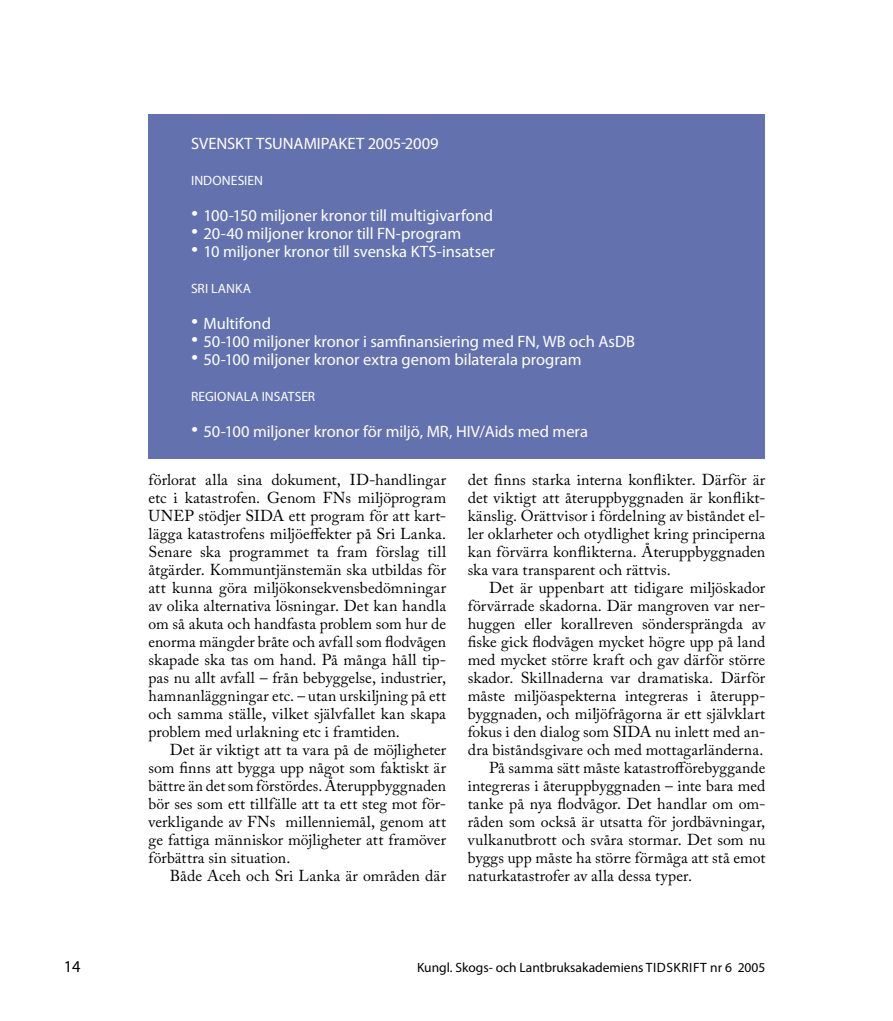
<style>
.page{position:relative;width:893px;height:1021px;background:#fff}
.page>*{position:absolute;margin:0;border:0;box-sizing:border-box;transform-origin:0 0}
.t1{font:16.5px "Myriad Pro";color:#fff}
.t2{font:16.5px "Myriad Pro";color:#000}
.t3{font:15.75px/18px "Adobe Caslon Pro";letter-spacing:.005em;color:#000;text-align:justify}
.t4{font:13.5px "Myriad Pro";color:#000}
.t5{font:13.5px "Myriad Pro";letter-spacing:.005em;color:#fff}
.s1{font-family:"Adobe Caslon Pro";font-size:21px}
</style>
<div class="page">
<div style="left:148px;top:115px;width:617px;height:344px;background:#6372ae"></div>
<p class="t1" style="left:191px;top:134px;width:249px">SVENSKT TSUNAMIPAKET 2005-2009</p>
<p class="t5" style="left:191px;top:173px;width:74px">INDONESIEN</p>
<p class="t1" style="left:191px;top:206px;width:304px"><span class="s1">•</span> 100-150 miljoner kronor till multigivarfond</p>
<p class="t1" style="left:191px;top:224px;width:272px"><span class="s1">•</span> 20-40 miljoner kronor till FN-program</p>
<p class="t1" style="left:191px;top:242px;width:305px"><span class="s1">•</span> 10 miljoner kronor till svenska KTS-insatser</p>
<p class="t5" style="left:191px;top:281px;width:62px">SRI LANKA</p>
<p class="t1" style="left:191px;top:314px;width:82px"><span class="s1">•</span> Multifond</p>
<p class="t1" style="left:191px;top:332px;width:445px"><span class="s1">•</span> 50-100 miljoner kronor i samfinansiering med FN, WB och AsDB</p>
<p class="t1" style="left:191px;top:350px;width:392px"><span class="s1">•</span> 50-100 miljoner kronor extra genom bilaterala program</p>
<p class="t5" style="left:191px;top:389px;width:126px">REGIONALA INSATSER</p>
<p class="t1" style="left:191px;top:422px;width:398px"><span class="s1">•</span> 50-100 miljoner kronor för miljö, MR, HIV/Aids med mera</p>
<p class="t3" style="left:148px;top:470px;width:299px">förlorat alla sina dokument, ID-handlingar etc i katastrofen. Genom FNs miljöprogram UNEP stödjer SIDA ett program för att kart&shy;lägga katastrofens miljöeffekter på Sri Lanka.<br>Senare ska programmet ta fram förslag till åtgärder. Kommuntjänstemän ska utbildas för att kunna göra miljökonsekvensbedömningar av olika alternativa lösningar. Det kan handla om så akuta och handfasta problem som hur de enorma mängder bråte och avfall som flodvågen skapade ska tas om hand. På många håll tip&shy;pas nu allt avfall – från bebyggelse, industrier, hamnanläggningar etc. – utan urskiljning på ett och samma ställe, vilket självfallet kan skapa problem med urlakning etc i framtiden.</p>
<p class="t3" style="left:148px;top:740px;width:299px;text-indent:21px">Det är viktigt att ta vara på de möjligheter som finns att bygga upp något som faktiskt är bättre än det som förstördes. Återuppbyggnaden bör ses som ett tillfälle att ta ett steg mot för&shy;verkligande av FNs millenniemål, genom att ge fattiga människor möjligheter att framöver förbättra sin situation.</p>
<p class="t3" style="left:170px;top:866px;width:278px">Både Aceh och Sri Lanka är områden där</p>
<p class="t3" style="left:468px;top:470px;width:299px">det finns starka interna konflikter. Därför är det viktigt att återuppbyggnaden är konflikt&shy;känslig. Orättvisor i fördelning av biståndet el&shy;ler oklarheter och otydlighet kring principerna kan förvärra konflikterna. Återuppbyggnaden ska vara transparent och rättvis.</p>
<p class="t3" style="left:489px;top:578px;width:278px">Det är uppenbart att tidigare miljöskador</p>
<p class="t3" style="left:468px;top:596px;width:299px">förvärrade skadorna. Där mangroven var ner-</p>
<p class="t3" style="left:468px;top:614px;width:299px">huggen eller korallreven söndersprängda av</p>
<p class="t3" style="left:468px;top:632px;width:299px">fiske gick flodvågen mycket högre upp på land</p>
<p class="t3" style="left:468px;top:650px;width:299px">med mycket större kraft och gav därför större</p>
<p class="t3" style="left:468px;top:668px;width:299px">skador. Skillnaderna var dramatiska. Därför</p>
<p class="t3" style="left:468px;top:686px;width:299px">måste miljöaspekterna integreras i återupp-</p>
<p class="t3" style="left:468px;top:704px;width:299px">byggnaden, och miljöfrågorna är ett självklart</p>
<p class="t3" style="left:468px;top:722px;width:299px">fokus i den dialog som SIDA nu inlett med an-</p>
<p class="t3" style="left:468px;top:740px;width:297px">dra biståndsgivare och med mottagarländerna.</p>
<p class="t3" style="left:489px;top:758px;width:278px">På samma sätt måste katastrofförebyggande</p>
<p class="t3" style="left:468px;top:776px;width:299px">integreras i återuppbyggnaden – inte bara med</p>
<p class="t3" style="left:468px;top:794px;width:299px">tanke på nya flodvågor. Det handlar om om-</p>
<p class="t3" style="left:468px;top:812px;width:299px">råden som också är utsatta för jordbävningar,</p>
<p class="t3" style="left:468px;top:830px;width:299px">vulkanutbrott och svåra stormar. Det som nu</p>
<p class="t3" style="left:468px;top:848px;width:299px">byggs upp måste ha större förmåga att stå emot</p>
<p class="t3" style="left:468px;top:866px;width:226px">naturkatastrofer av alla dessa typer.</p>
<p class="t2" style="left:64px;top:957px;width:18px">14</p>
<p class="t4" style="left:417px;top:960px;width:350px">Kungl. Skogs- och Lantbruksakademiens TIDSKRIFT nr 6 2005</p>
</div>
